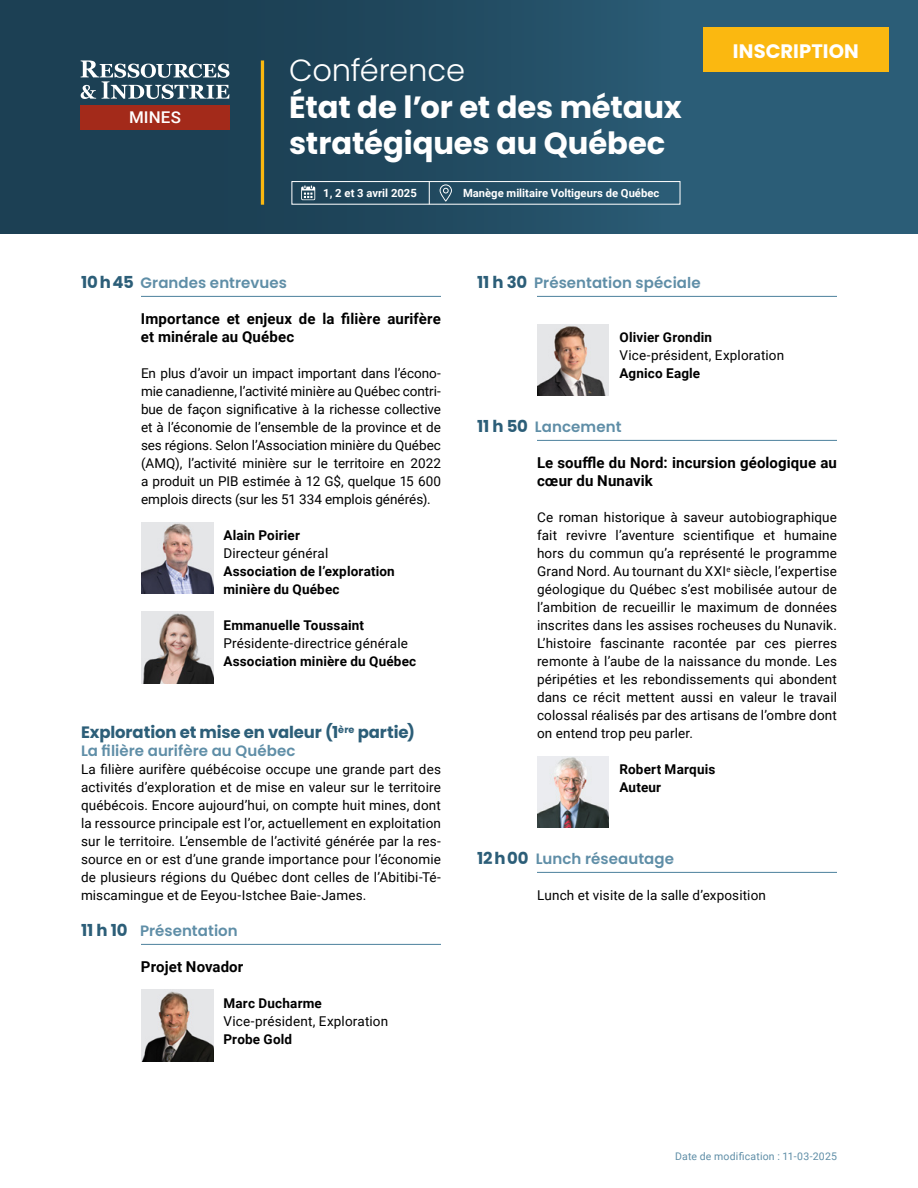
<style>
.page{position:relative;width:918px;height:1188px;background:#fff}
.page>*{position:absolute;margin:0;border:0;box-sizing:border-box;transform-origin:0 0}
.t1{font:700 30.6px/36.8px "Poppins";letter-spacing:-.005em;color:#fff}
.t2{font:300 30.6px "Poppins";letter-spacing:-.01em;color:#fff}
.t3{font:700 19.5px "Poppins";letter-spacing:.005em;color:#fff}
.t4{font:700 16.5px "Poppins";letter-spacing:-.01em;color:#2c5e78}
.t5{font:500 16.2px "Roboto";color:#fff;scale:1.04 1}
.t6{font:600 15px "Poppins";letter-spacing:.005em;color:#5f8ea7}
.t7{font:700 15px/18px "Roboto";letter-spacing:.01em;color:#000}
.t8{font:13.5px/18px "Roboto";letter-spacing:.01em;color:#000;text-align:justify}
.t9{font:700 13.5px/18px "Roboto";letter-spacing:.015em;color:#000}
.t10{font:700 11.25px "Roboto";color:#fff}
.t11{font:10.5px "Roboto";letter-spacing:.02em;color:#5f8ea7}
.s1{font-weight:700;font-size:16.5px;color:#2c5e78}
</style>
<div class="page">
<div style="left:0;top:0;width:918px;height:234px;background:linear-gradient(to right,#19394c,#2d617c)"></div>
<div style="left:703px;top:27px;width:186px;height:45px;background:#fbb810"></div>
<div style="left:81px;top:105px;width:149px;height:25px;background:#a32a1a"></div>
<svg style="left:81px;top:60px;width:148px;height:39px"></svg>
<hr style="left:261px;top:60px;width:3px;height:145px;background:#fbb810">
<svg style="left:301px;top:185px;width:14px;height:15px"></svg>
<svg style="left:440px;top:184px;width:12px;height:18px"></svg>
<div style="left:291px;top:181px;width:390px;height:24px;border:1px solid #fff"></div>
<svg style="left:429px;top:181px;width:1px;height:23px"></svg>
<hr style="left:141px;top:296px;width:300px;height:1px;background:#5f8ea7">
<hr style="left:141px;top:944px;width:300px;height:1px;background:#5f8ea7">
<img style="left:141px;top:522px;width:72px;height:72px">
<img style="left:141px;top:612px;width:72px;height:72px">
<img style="left:141px;top:990px;width:72px;height:72px">
<hr style="left:537px;top:296px;width:300px;height:1px;background:#5f8ea7">
<hr style="left:537px;top:440px;width:300px;height:1px;background:#5f8ea7">
<hr style="left:537px;top:872px;width:300px;height:1px;background:#5f8ea7">
<img style="left:537px;top:324px;width:72px;height:72px">
<img style="left:537px;top:756px;width:72px;height:72px">
<p class="t5" style="left:129px;top:106px;width:51px">MINES</p>
<h1 class="t2" style="left:289px;top:52px;width:178px">Conférence</h1>
<h1 class="t1" style="left:289px;top:89px;width:394px">État de l’or et des métaux stratégiques au Québec</h1>
<p class="t10" style="left:323px;top:185px;width:95px">1, 2 et 3 avril 2025</p>
<p class="t10" style="left:463px;top:185px;width:198px">Manège militaire Voltigeurs de Québec</p>
<h2 class="t3" style="left:733px;top:40px;width:127px">INSCRIPTION</h2>
<p class="t6" style="left:81px;top:274px;width:207px"><span class="s1">10h45</span> Grandes entrevues</p>
<p class="t7" style="left:141px;top:309px;width:302px">Importance et enjeux de la filière aurifère et minérale au Québec</p>
<p class="t8" style="left:141px;top:364px;width:302px">En plus d’avoir un impact important dans l’écono&shy;mie canadienne, l’activité minière au Québec contri&shy;bue de façon significative à la richesse collective et à l’économie de l’ensemble de la province et de ses régions. Selon l’Association minière du Québec (AMQ), l’activité minière sur le territoire en 2022 a produit un PIB estimée à 12 G$, quelque 15 600 emplois directs (sur les 51 334 emplois générés).</p>
<p class="t9" style="left:224px;top:526px;width:78px">Alain Poirier</p>
<p class="t8" style="left:224px;top:544px;width:106px">Directeur général</p>
<p class="t9" style="left:224px;top:562px;width:173px">Association de l’exploration minière du Québec</p>
<p class="t9" style="left:224px;top:616px;width:142px">Emmanuelle Toussaint</p>
<p class="t8" style="left:224px;top:634px;width:186px">Présidente-directrice générale</p>
<p class="t9" style="left:224px;top:652px;width:194px">Association minière du Québec</p>
<p class="t4" style="left:81px;top:723px;width:336px">Exploration et mise en valeur (1<sup>ère</sup> partie)</p>
<p class="t6" style="left:81px;top:742px;width:216px">La filière aurifère au Québec</p>
<p class="t8" style="left:81px;top:760px;width:362px">La filière aurifère québécoise occupe une grande part des activités d’exploration et de mise en valeur sur le territoire québécois. Encore aujourd’hui, on compte huit mines, dont la ressource principale est l’or, actuellement en exploitation sur le territoire. L’ensemble de l’activité générée par la res&shy;source en or est d’une grande importance pour l’économie de plusieurs régions du Québec dont celles de l’Abitibi-Té&shy;miscamingue et de Eeyou-Istchee Baie-James.</p>
<p class="t6" style="left:81px;top:922px;width:158px"><span class="s1">11 h 10</span> Présentation</p>
<p class="t7" style="left:141px;top:957px;width:104px">Projet Novador</p>
<p class="t9" style="left:224px;top:994px;width:100px">Marc Ducharme</p>
<p class="t8" style="left:224px;top:1012px;width:166px">Vice-président, Exploration</p>
<p class="t9" style="left:224px;top:1030px;width:70px">Probe Gold</p>
<p class="t6" style="left:477px;top:274px;width:225px"><span class="s1">11 h 30</span> Présentation spéciale</p>
<p class="t9" style="left:620px;top:328px;width:94px">Olivier Grondin</p>
<p class="t8" style="left:620px;top:346px;width:166px">Vice-président, Exploration</p>
<p class="t9" style="left:620px;top:364px;width:82px">Agnico Eagle</p>
<p class="t6" style="left:477px;top:418px;width:146px"><span class="s1">11 h 50</span> Lancement</p>
<p class="t7" style="left:537px;top:453px;width:302px">Le souffle du Nord: incursion géologique au cœur du Nunavik</p>
<p class="t8" style="left:537px;top:508px;width:302px">Ce roman historique à saveur autobiographique fait revivre l’aventure scientifique et humaine hors du commun qu’a représenté le programme Grand Nord. Au tournant du XXI<sup>e</sup> siècle, l’expertise géologique du Québec s’est mobilisée autour de l’ambition de recueillir le maximum de données inscrites dans les assises rocheuses du Nunavik.<br>L’histoire fascinante racontée par ces pierres remonte à l’aube de la naissance du monde. Les péripéties et les rebondissements qui abondent dans ce récit mettent aussi en valeur le travail colossal réalisés par des artisans de l’ombre dont on entend trop peu parler.</p>
<p class="t9" style="left:620px;top:760px;width:97px">Robert Marquis<br>Auteur</p>
<p class="t6" style="left:477px;top:850px;width:199px"><span class="s1">12h00</span> Lunch réseautage</p>
<p class="t8" style="left:537px;top:886px;width:231px">Lunch et visite de la salle d’exposition</p>
<p class="t11" style="left:675px;top:1149px;width:163px">Date de modification : 11-03-2025</p>
</div>
